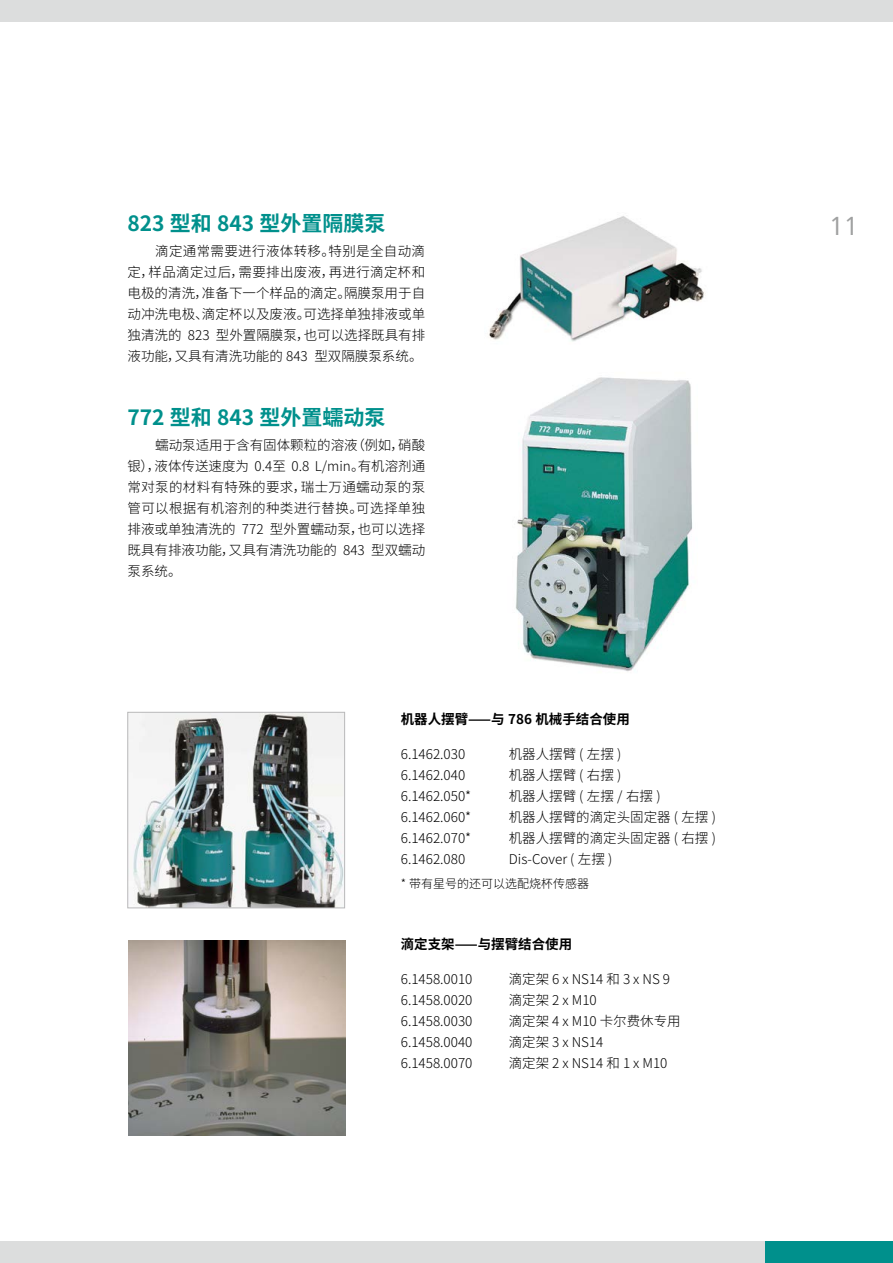
<style>
.page{position:relative;width:893px;height:1263px;background:#fff}
.page>*{position:absolute;margin:0;border:0;box-sizing:border-box;transform-origin:0 0}
.t1{font:27px "Frutiger Next LT";color:#9fa0a0}
.t2{font:700 21px "Source Han Sans SC";color:#00908c}
.t3{font:300 13.5px/21px "Source Han Sans SC";color:#000;text-align:justify}
.t4{font:700 13.5px "Source Han Sans SC";color:#000}
.t5{font:300 12px "Source Han Sans SC";color:#000}
</style>
<div class="page">
<div style="left:0;top:1242px;width:893px;height:21px;background:#dcdddd"></div>
<div style="left:0;top:0;width:893px;height:21px;background:#dcdddd"></div>
<div style="left:765px;top:1242px;width:128px;height:21px;background:#00908c"></div>
<img style="left:489px;top:216px;width:217px;height:126px">
<img style="left:515px;top:377px;width:177px;height:295px">
<img style="left:130px;top:714px;width:213px;height:192px">
<div style="left:128px;top:712px;width:217px;height:196px;border:1px solid #b9b9ba"></div>
<img style="left:128px;top:940px;width:217px;height:195px">
<h2 class="t2" style="left:128px;top:212px;width:259px">823 型和 843 型外置隔膜泵</h2>
<p class="t3" style="left:128px;top:240px;width:299px;text-indent:28px">滴定通常需要进行液体转移。特别是全自动滴定，样品滴定过后，需要排出废液，再进行滴定杯和电极的清洗，准备下一个样品的滴定。隔膜泵用于自动冲洗电极、滴定杯以及废液。可选择单独排液或单独清洗的 823 型外置隔膜泵，也可以选择既具有排液功能，又具有清洗功能的 843 型双隔膜泵系统。</p>
<h2 class="t2" style="left:128px;top:406px;width:259px">772 型和 843 型外置蠕动泵</h2>
<p class="t3" style="left:128px;top:434px;width:299px;text-indent:28px">蠕动泵适用于含有固体颗粒的溶液（例如，硝酸银），液体传送速度为 0.4至 0.8 L/min。有机溶剂通常对泵的材料有特殊的要求，瑞士万通蠕动泵的泵管可以根据有机溶剂的种类进行替换。可选择单独排液或单独清洗的 772 型外置蠕动泵，也可以选择既具有排液功能，又具有清洗功能的 843 型双蠕动泵系统。</p>
<p class="t4" style="left:401px;top:711px;width:231px">机器人摆臂——与 786 机械手结合使用</p>
<p class="t3" style="left:401px;top:744px;width:66px">6.1462.030</p>
<p class="t3" style="left:509px;top:744px;width:114px">机器人摆臂 ( 左摆 )</p>
<p class="t3" style="left:401px;top:765px;width:66px">6.1462.040</p>
<p class="t3" style="left:509px;top:765px;width:114px">机器人摆臂 ( 右摆 )</p>
<p class="t3" style="left:401px;top:786px;width:72px">6.1462.050*</p>
<p class="t3" style="left:509px;top:786px;width:153px">机器人摆臂 ( 左摆 / 右摆 )</p>
<p class="t3" style="left:401px;top:807px;width:72px">6.1462.060*</p>
<p class="t3" style="left:509px;top:807px;width:209px">机器人摆臂的滴定头固定器 ( 左摆 )</p>
<p class="t3" style="left:401px;top:828px;width:72px">6.1462.070*</p>
<p class="t3" style="left:509px;top:828px;width:209px">机器人摆臂的滴定头固定器 ( 右摆 )</p>
<p class="t3" style="left:401px;top:849px;width:66px">6.1462.080</p>
<p class="t3" style="left:509px;top:849px;width:105px">Dis-Cover ( 左摆 )</p>
<p class="t5" style="left:401px;top:877px;width:190px">* 带有星号的还可以选配烧杯传感器</p>
<p class="t4" style="left:401px;top:936px;width:173px">滴定支架——与摆臂结合使用</p>
<p class="t3" style="left:401px;top:969px;width:73px">6.1458.0010</p>
<p class="t3" style="left:509px;top:969px;width:163px">滴定架 6 x NS14 和 3 x NS 9</p>
<p class="t3" style="left:401px;top:990px;width:73px">6.1458.0020</p>
<p class="t3" style="left:509px;top:990px;width:89px">滴定架 2 x M10</p>
<p class="t3" style="left:401px;top:1011px;width:73px">6.1458.0030</p>
<p class="t3" style="left:509px;top:1011px;width:173px">滴定架 4 x M10 卡尔费休专用</p>
<p class="t3" style="left:401px;top:1032px;width:73px">6.1458.0040</p>
<p class="t3" style="left:509px;top:1032px;width:96px">滴定架 3 x NS14</p>
<p class="t3" style="left:401px;top:1053px;width:73px">6.1458.0070</p>
<p class="t3" style="left:509px;top:1053px;width:160px">滴定架 2 x NS14 和 1 x M10</p>
<h1 class="t1" style="left:829px;top:211px;width:31px">11</h1>
</div>
